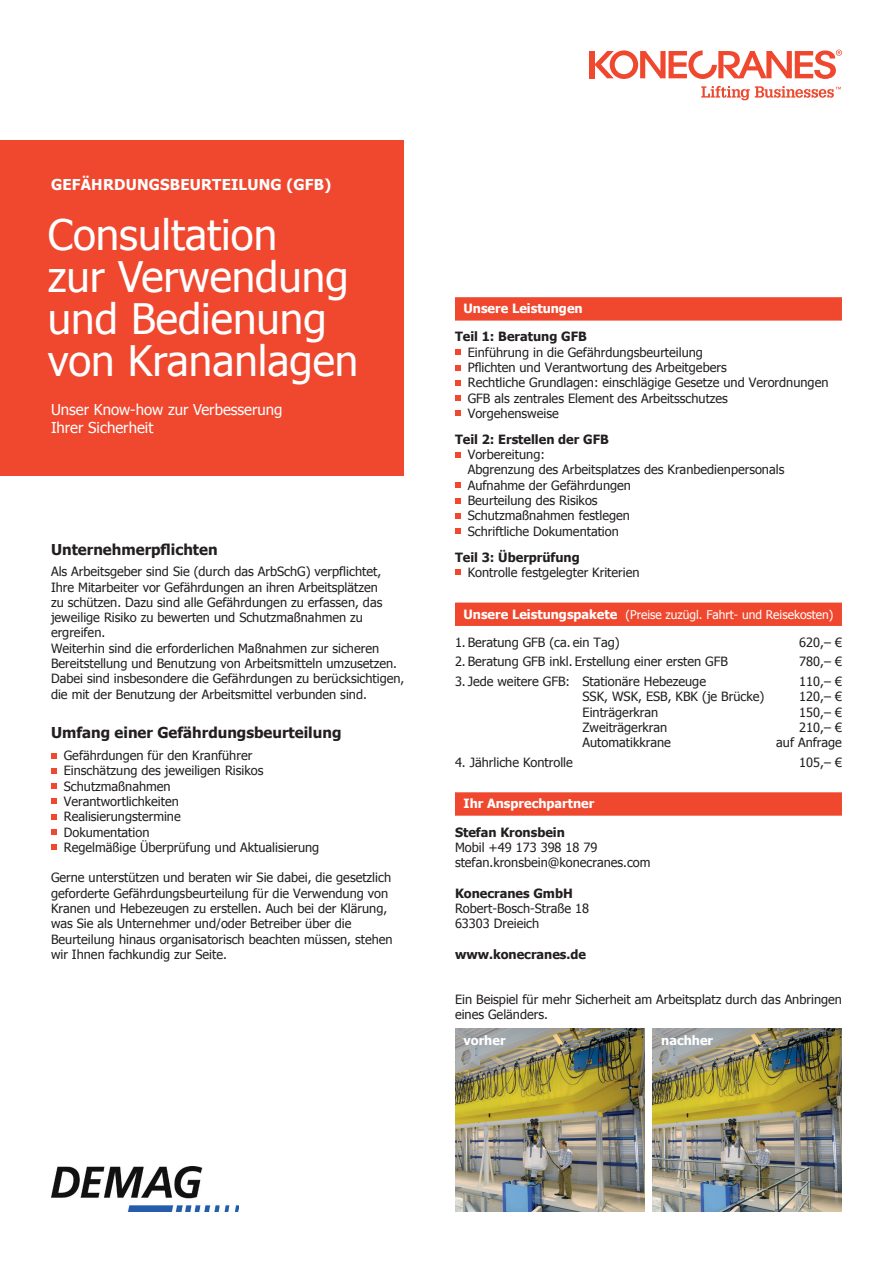
<style>
.page{position:relative;width:893px;height:1263px;background:#fff}
.page>*{position:absolute;margin:0;border:0;box-sizing:border-box;transform-origin:0 0}
.t1{font:42px/42px "Tahoma";color:#fff}
.Intro_Subheadline_10{font:700 15px "Tahoma";color:#231f20}
.t2{font:15px/18px "Tahoma";color:#fff}
.t3{font:700 15px "Tahoma";letter-spacing:.015em;color:#fff}
.Body_copy_10_12{font:12.75px/15.3px "Tahoma";color:#231f20}
.Body_copy_10_12-2{font:700 12.75px "Tahoma";color:#231f20}
.Table_header_Tahoma{font:700 12.75px "Tahoma";color:#fff}
.Auflistung{font:12.75px "Tahoma";color:#231f20}
.Body_copy_10_12-3{font:700 12.75px "Tahoma";color:#fff}
.Table_header_Tahoma-2{font:12px "Tahoma";color:#fff}
.s1{font-weight:700;font-size:12.75px}
</style>
<div class="page">
<div style="left:590px;top:51px;width:5px;height:27px;background:#ef482f"></div>
<svg style="left:594px;top:50px;width:248px;height:29px"></svg>
<svg style="left:701px;top:86px;width:140px;height:14px"></svg>
<img style="left:51px;top:1166px;width:188px;height:46px">
<div style="left:0;top:140px;width:404px;height:336px;background:#ef482f"></div>
<svg style="left:51px;top:753px;width:6px;height:5px"></svg>
<svg style="left:51px;top:768px;width:6px;height:6px"></svg>
<svg style="left:51px;top:783px;width:6px;height:6px"></svg>
<svg style="left:51px;top:798px;width:6px;height:6px"></svg>
<svg style="left:51px;top:814px;width:6px;height:6px"></svg>
<svg style="left:51px;top:829px;width:6px;height:6px"></svg>
<svg style="left:51px;top:844px;width:6px;height:6px"></svg>
<div style="left:455px;top:297px;width:387px;height:24px;background:#ef482f"></div>
<div style="left:455px;top:602px;width:387px;height:24px;background:#ef482f"></div>
<div style="left:455px;top:792px;width:387px;height:24px;background:#ef482f"></div>
<svg style="left:455px;top:349px;width:6px;height:6px"></svg>
<svg style="left:455px;top:365px;width:6px;height:5px"></svg>
<svg style="left:455px;top:380px;width:6px;height:6px"></svg>
<svg style="left:455px;top:395px;width:6px;height:6px"></svg>
<svg style="left:455px;top:410px;width:6px;height:6px"></svg>
<svg style="left:455px;top:452px;width:6px;height:6px"></svg>
<svg style="left:455px;top:482px;width:6px;height:6px"></svg>
<svg style="left:455px;top:498px;width:6px;height:6px"></svg>
<svg style="left:455px;top:513px;width:6px;height:6px"></svg>
<svg style="left:455px;top:528px;width:6px;height:6px"></svg>
<svg style="left:455px;top:569px;width:6px;height:6px"></svg>
<img style="left:455px;top:1028px;width:189px;height:184px">
<img style="left:653px;top:1028px;width:189px;height:184px">
<p class="t3" style="left:51px;top:174px;width:282px">GEFÄHRDUNGSBEURTEILUNG (GFB)</p>
<p class="t1" style="left:48px;top:212px;width:312px">Consultation<br>zur Verwendung und Bedienung von Krananlagen</p>
<p class="t2" style="left:51px;top:400px;width:233px">Unser Know-how zur Verbesserung<br>Ihrer Sicherheit</p>
<p class="Intro_Subheadline_10" style="left:51px;top:539px;width:168px">Unternehmerpflichten</p>
<p class="Body_copy_10_12" style="left:51px;top:563px;width:333px">Als Arbeitsgeber sind Sie (durch das ArbSchG) verpflichtet, Ihre Mitarbeiter vor Gefährdungen an ihren Arbeitsplätzen zu schützen. Dazu sind alle Gefährdungen zu erfassen, das jeweilige Risiko zu bewerten und Schutzmaßnahmen zu ergreifen.</p>
<p class="Body_copy_10_12" style="left:51px;top:640px;width:355px">Weiterhin sind die erforderlichen Maßnahmen zur sicheren Bereitstellung und Benutzung von Arbeitsmitteln umzusetzen.<br>Dabei sind insbesondere die Gefährdungen zu berücksichtigen, die mit der Benutzung der Arbeitsmittel verbunden sind.</p>
<p class="Intro_Subheadline_10" style="left:51px;top:722px;width:292px">Umfang einer Gefährdungsbeurteilung</p>
<p class="Body_copy_10_12" style="left:64px;top:747px;width:190px">Gefährdungen für den Kranführer</p>
<p class="Body_copy_10_12" style="left:64px;top:762px;width:201px">Einschätzung des jeweiligen Risikos</p>
<p class="Body_copy_10_12" style="left:64px;top:778px;width:108px">Schutzmaßnahmen</p>
<p class="Body_copy_10_12" style="left:64px;top:793px;width:117px">Verantwortlichkeiten</p>
<p class="Body_copy_10_12" style="left:64px;top:808px;width:119px">Realisierungstermine</p>
<p class="Body_copy_10_12" style="left:64px;top:823px;width:87px">Dokumentation</p>
<p class="Body_copy_10_12" style="left:64px;top:839px;width:257px">Regelmäßige Überprüfung und Aktualisierung</p>
<p class="Body_copy_10_12" style="left:51px;top:869px;width:343px">Gerne unterstützen und beraten wir Sie dabei, die gesetzlich geforderte Gefährdungsbeurteilung für die Verwendung von Kranen und Hebezeugen zu erstellen. Auch bei der Klärung, was Sie als Unternehmer und/oder Betreiber über die Beurteilung hinaus organisatorisch beachten müssen, stehen wir Ihnen fachkundig zur Seite.</p>
<p class="Table_header_Tahoma" style="left:463px;top:300px;width:121px">Unsere Leistungen</p>
<p class="Body_copy_10_12-2" style="left:455px;top:328px;width:133px">Teil 1: Beratung GFB</p>
<p class="Body_copy_10_12" style="left:468px;top:344px;width:237px">Einführung in die Gefährdungsbeurteilung</p>
<p class="Body_copy_10_12" style="left:468px;top:359px;width:260px">Pflichten und Verantwortung des Arbeitgebers</p>
<p class="Body_copy_10_12" style="left:468px;top:374px;width:362px">Rechtliche Grundlagen: einschlägige Gesetze und Verordnungen</p>
<p class="Body_copy_10_12" style="left:468px;top:390px;width:262px">GFB als zentrales Element des Arbeitsschutzes</p>
<p class="Body_copy_10_12" style="left:468px;top:405px;width:92px">Vorgehensweise</p>
<p class="Body_copy_10_12-2" style="left:455px;top:430px;width:155px">Teil 2: Erstellen der GFB</p>
<p class="Body_copy_10_12" style="left:468px;top:446px;width:318px">Vorbereitung:<br>Abgrenzung des Arbeitsplatzes des Kranbedienpersonals</p>
<p class="Body_copy_10_12" style="left:468px;top:477px;width:165px">Aufnahme der Gefährdungen</p>
<p class="Body_copy_10_12" style="left:468px;top:492px;width:131px">Beurteilung des Risikos</p>
<p class="Body_copy_10_12" style="left:468px;top:507px;width:164px">Schutzmaßnahmen festlegen</p>
<p class="Body_copy_10_12" style="left:468px;top:523px;width:153px">Schriftliche Dokumentation</p>
<p class="Body_copy_10_12-2" style="left:455px;top:548px;width:126px">Teil 3: Überprüfung</p>
<p class="Auflistung" style="left:468px;top:564px;width:173px">Kontrolle festgelegter Kriterien</p>
<p class="Table_header_Tahoma-2" style="left:463px;top:606px;width:371px"><span class="s1">Unsere Leistungspakete</span> (Preise zuzügl. Fahrt- und Reisekosten)</p>
<p class="Body_copy_10_12" style="left:455px;top:634px;width:166px">1. Beratung GFB (ca. ein Tag)</p>
<p class="Body_copy_10_12" style="left:799px;top:634px;width:44px">620,– €</p>
<p class="Body_copy_10_12" style="left:455px;top:653px;width:274px">2. Beratung GFB inkl. Erstellung einer ersten GFB</p>
<p class="Body_copy_10_12" style="left:799px;top:653px;width:44px">780,– €</p>
<p class="Body_copy_10_12" style="left:455px;top:673px;width:253px">3. Jede weitere GFB: Stationäre Hebezeuge</p>
<p class="Body_copy_10_12" style="left:799px;top:673px;width:44px">110,– €</p>
<p class="Body_copy_10_12" style="left:582px;top:688px;width:183px">SSK, WSK, ESB, KBK (je Brücke)</p>
<p class="Body_copy_10_12" style="left:799px;top:688px;width:44px">120,– €</p>
<p class="Body_copy_10_12" style="left:582px;top:703px;width:77px">Einträgerkran</p>
<p class="Body_copy_10_12" style="left:799px;top:703px;width:44px">150,– €</p>
<p class="Body_copy_10_12" style="left:582px;top:719px;width:86px">Zweiträgerkran</p>
<p class="Body_copy_10_12" style="left:799px;top:719px;width:44px">210,– €</p>
<p class="Body_copy_10_12" style="left:582px;top:734px;width:90px">Automatikkrane</p>
<p class="Body_copy_10_12" style="left:776px;top:734px;width:67px">auf Anfrage</p>
<p class="Body_copy_10_12" style="left:455px;top:754px;width:119px">4. Jährliche Kontrolle</p>
<p class="Body_copy_10_12" style="left:799px;top:754px;width:44px">105,– €</p>
<p class="Table_header_Tahoma" style="left:463px;top:795px;width:132px">Ihr Ansprechpartner</p>
<p class="Body_copy_10_12-2" style="left:455px;top:823px;width:111px">Stefan Kronsbein</p>
<p class="Body_copy_10_12" style="left:455px;top:839px;width:144px">Mobil +49 173 398 18 79</p>
<p class="Body_copy_10_12" style="left:455px;top:854px;width:197px">stefan.kronsbein@konecranes.com</p>
<p class="Body_copy_10_12-2" style="left:455px;top:884px;width:119px">Konecranes GmbH</p>
<p class="Body_copy_10_12" style="left:455px;top:900px;width:136px">Robert-Bosch-Straße 18<br>63303 Dreieich</p>
<p class="Body_copy_10_12-2" style="left:455px;top:945px;width:133px">www.konecranes.de</p>
<p class="Body_copy_10_12" style="left:455px;top:991px;width:388px">Ein Beispiel für mehr Sicherheit am Arbeitsplatz durch das Anbringen eines Geländers.</p>
<p class="Body_copy_10_12-3" style="left:463px;top:1031px;width:44px">vorher</p>
<p class="Body_copy_10_12-3" style="left:661px;top:1031px;width:53px">nachher</p>
</div>
